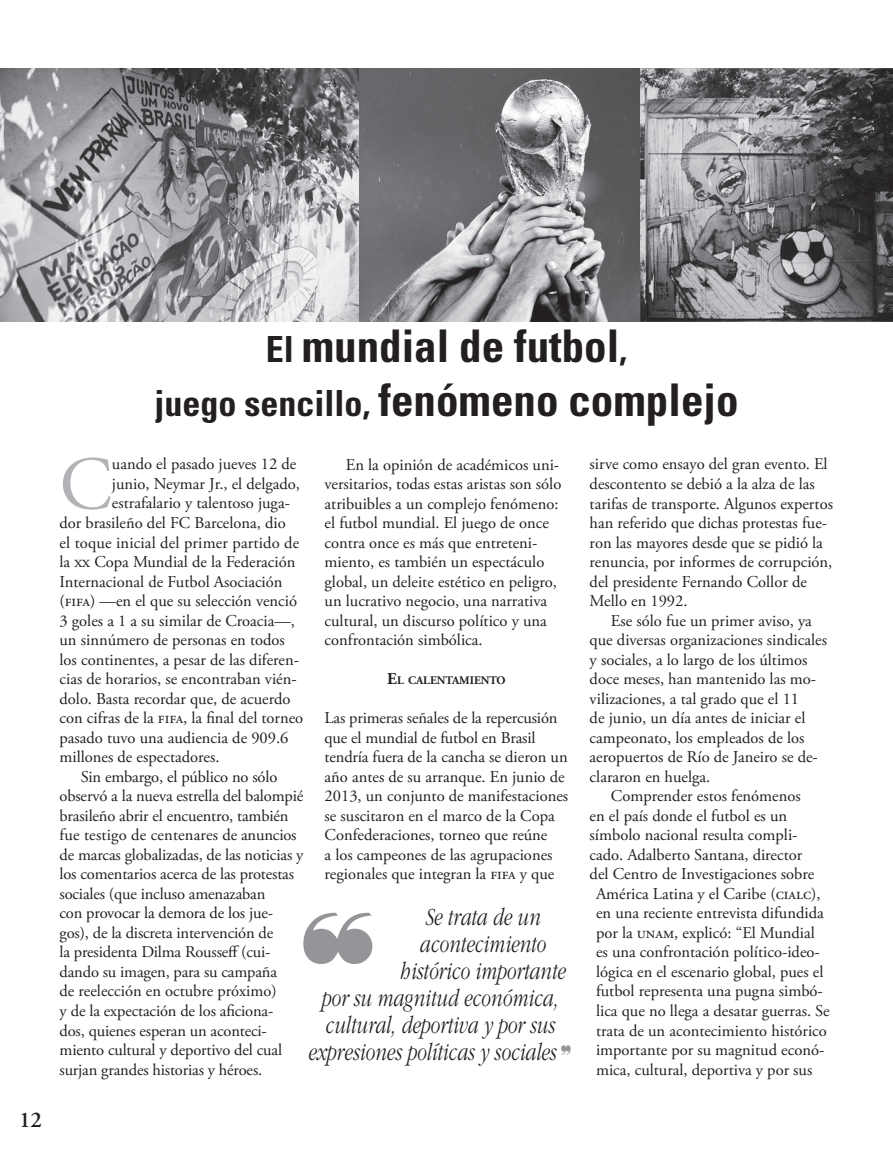
<style>
.page{position:relative;width:893px;height:1149px;background:#fff}
.page>*{position:absolute;margin:0;border:0;box-sizing:border-box;transform-origin:0 0}
.t1{font:75.3px "Adobe Garamond Pro";color:#b2b3b7}
.t2{font:700 condensed 45px/54px "Univers";color:#231f20;text-align:center}
.t3{font:italic 300 25.5px "Garamond";color:#231f20;scale:.75 1}
.t4{font:600 22.5px "Adobe Garamond";color:#231f20}
.t5{font:16.5px/19.5px "Adobe Garamond Pro";color:#231f20}
.t6{font:700 11.55px "Adobe Garamond";color:#231f20}
.s1{font-size:36px}
.s2{font-size:16.5px}
.s3{color:#939598}
</style>
<div class="page">
<svg style="left:303px;top:912px;width:69px;height:51px"></svg>
<img style="left:0;top:68px;width:641px;height:253px">
<img style="left:641px;top:68px;width:252px;height:253px">
<h3 class="t4" style="left:19px;top:1110px;width:24px">12</h3>
<h2 class="t2" style="left:154px;top:324px;width:585px"><span class="s1">El</span> mundial de futbol<span class="s1">,<br>juego sencillo,</span> fenómeno complejo</h2>
<h1 class="t1" style="left:60px;top:454px;width:54px">C</h1>
<p class="t5" style="left:112px;top:456px;width:186px">uando el pasado jueves 12 de</p>
<p class="t5" style="left:325px;top:456px;width:238px;text-indent:21px">En la opinión de académicos uni&shy;versitarios, todas estas aristas son sólo atribuibles a un complejo fenómeno: el futbol mundial. El juego de once contra once es más que entreteni&shy;miento, es también un espectáculo global, un deleite estético en peligro, un lucrativo negocio, una narrativa cultural, un discurso político y una confrontación simbólica.</p>
<p class="t6" style="left:387px;top:675px;width:120px"><span class="s2">E</span>L CALENTAMIENTO</p>
<p class="t5" style="left:325px;top:709px;width:245px">Las primeras señales de la repercusión que el mundial de futbol en Brasil tendría fuera de la cancha se dieron un año antes de su arranque. En junio de 2013, un conjunto de manifestaciones se suscitaron en el marco de la Copa Confederaciones, torneo que reúne<br>a los campeones de las agrupaciones regionales que integran la fifa y que</p>
<p class="t5" style="left:112px;top:475px;width:190px">junio, Neymar Jr., el delgado,</p>
<p class="t5" style="left:112px;top:495px;width:179px">estrafalario y talentoso juga-</p>
<p class="t5" style="left:60px;top:514px;width:228px">dor brasileño del FC Barcelona, dio</p>
<p class="t5" style="left:60px;top:534px;width:241px">el toque inicial del primer partido de</p>
<p class="t5" style="left:60px;top:553px;width:237px">la xx Copa Mundial de la Federación</p>
<p class="t5" style="left:60px;top:573px;width:225px">Internacional de Futbol Asociación</p>
<p class="t5" style="left:60px;top:592px;width:239px">(fifa) —en el que su selección venció</p>
<p class="t5" style="left:60px;top:612px;width:237px">3 goles a 1 a su similar de Croacia—,</p>
<p class="t5" style="left:60px;top:631px;width:227px">un sinnúmero de personas en todos</p>
<p class="t5" style="left:60px;top:651px;width:241px">los continentes, a pesar de las diferen-</p>
<p class="t5" style="left:60px;top:670px;width:239px">cias de horarios, se encontraban vién-</p>
<p class="t5" style="left:60px;top:690px;width:232px">dolo. Basta recordar que, de acuerdo</p>
<p class="t5" style="left:60px;top:709px;width:245px">con cifras de la fifa, la final del torneo</p>
<p class="t5" style="left:60px;top:729px;width:230px">pasado tuvo una audiencia de 909.6</p>
<p class="t5" style="left:60px;top:748px;width:161px">millones de espectadores.</p>
<p class="t5" style="left:81px;top:768px;width:198px">Sin embargo, el público no sólo</p>
<p class="t5" style="left:60px;top:787px;width:245px">observó a la nueva estrella del balompié</p>
<p class="t5" style="left:60px;top:807px;width:230px">brasileño abrir el encuentro, también</p>
<p class="t5" style="left:60px;top:826px;width:239px">fue testigo de centenares de anuncios</p>
<p class="t5" style="left:60px;top:846px;width:245px">de marcas globalizadas, de las noticias y</p>
<p class="t5" style="left:60px;top:865px;width:236px">los comentarios acerca de las protestas</p>
<p class="t5" style="left:60px;top:885px;width:207px">sociales (que incluso amenazaban</p>
<p class="t5" style="left:60px;top:904px;width:215px">con provocar la demora de los jue-</p>
<p class="t5" style="left:60px;top:924px;width:215px">gos), de la discreta intervención de</p>
<p class="t5" style="left:60px;top:943px;width:212px">la presidenta Dilma Rousseff (cui-</p>
<p class="t5" style="left:60px;top:963px;width:219px">dando su imagen, para su campaña</p>
<p class="t5" style="left:60px;top:982px;width:219px">de reelección en octubre próximo)</p>
<p class="t5" style="left:60px;top:1002px;width:215px">y de la expectación de los aficiona-</p>
<p class="t5" style="left:60px;top:1021px;width:209px">dos, quienes esperan un aconteci-</p>
<p class="t5" style="left:60px;top:1041px;width:224px">miento cultural y deportivo del cual</p>
<p class="t5" style="left:60px;top:1060px;width:204px">surjan grandes historias y héroes.</p>
<h3 class="t3" style="left:424px;top:906px;width:155px">Se trata de un</h3>
<h3 class="t3" style="left:419px;top:933px;width:170px">acontecimiento</h3>
<h3 class="t3" style="left:399px;top:960px;width:222px">histórico importante</h3>
<h3 class="t3" style="left:321px;top:987px;width:318px">por su magnitud económica,</h3>
<h3 class="t3" style="left:325px;top:1014px;width:308px">cultural, deportiva y por sus</h3>
<h3 class="t3" style="left:307px;top:1041px;width:353px">expresiones políticas y sociales <span class="s3">❞</span></h3>
<p class="t5" style="left:590px;top:456px;width:245px">sirve como ensayo del gran evento. El descontento se debió a la alza de las tarifas de transporte. Algunos expertos han referido que dichas protestas fue&shy;ron las mayores desde que se pidió la renuncia, por informes de corrupción, del presidente Fernando Collor de Mello en 1992.</p>
<p class="t5" style="left:611px;top:612px;width:203px">Ese sólo fue un primer aviso, ya</p>
<p class="t5" style="left:590px;top:631px;width:239px">que diversas organizaciones sindicales</p>
<p class="t5" style="left:590px;top:651px;width:219px">y sociales, a lo largo de los últimos</p>
<p class="t5" style="left:590px;top:670px;width:228px">doce meses, han mantenido las mo-</p>
<p class="t5" style="left:590px;top:690px;width:211px">vilizaciones, a tal grado que el 11</p>
<p class="t5" style="left:590px;top:709px;width:217px">de junio, un día antes de iniciar el</p>
<p class="t5" style="left:590px;top:729px;width:216px">campeonato, los empleados de los</p>
<p class="t5" style="left:590px;top:748px;width:230px">aeropuertos de Río de Janeiro se de-</p>
<p class="t5" style="left:590px;top:768px;width:122px">clararon en huelga.</p>
<p class="t5" style="left:611px;top:787px;width:191px">Comprender estos fenómenos</p>
<p class="t5" style="left:590px;top:807px;width:199px">en el país donde el futbol es un</p>
<p class="t5" style="left:590px;top:826px;width:209px">símbolo nacional resulta compli-</p>
<p class="t5" style="left:590px;top:846px;width:214px">cado. Adalberto Santana, director</p>
<p class="t5" style="left:590px;top:865px;width:226px">del Centro de Investigaciones sobre</p>
<p class="t5" style="left:596px;top:885px;width:226px">América Latina y el Caribe (cialc),</p>
<p class="t5" style="left:596px;top:904px;width:229px">en una reciente entrevista difundida</p>
<p class="t5" style="left:596px;top:924px;width:220px">por la unam, explicó: “El Mundial</p>
<p class="t5" style="left:596px;top:943px;width:225px">es una confrontación político-ideo-</p>
<p class="t5" style="left:596px;top:963px;width:229px">lógica en el escenario global, pues el</p>
<p class="t5" style="left:596px;top:982px;width:228px">futbol representa una pugna simbó-</p>
<p class="t5" style="left:596px;top:1002px;width:235px">lica que no llega a desatar guerras. Se</p>
<p class="t5" style="left:596px;top:1021px;width:232px">trata de un acontecimiento histórico</p>
<p class="t5" style="left:596px;top:1041px;width:230px">importante por su magnitud econó-</p>
<p class="t5" style="left:596px;top:1060px;width:218px">mica, cultural, deportiva y por sus</p>
</div>
